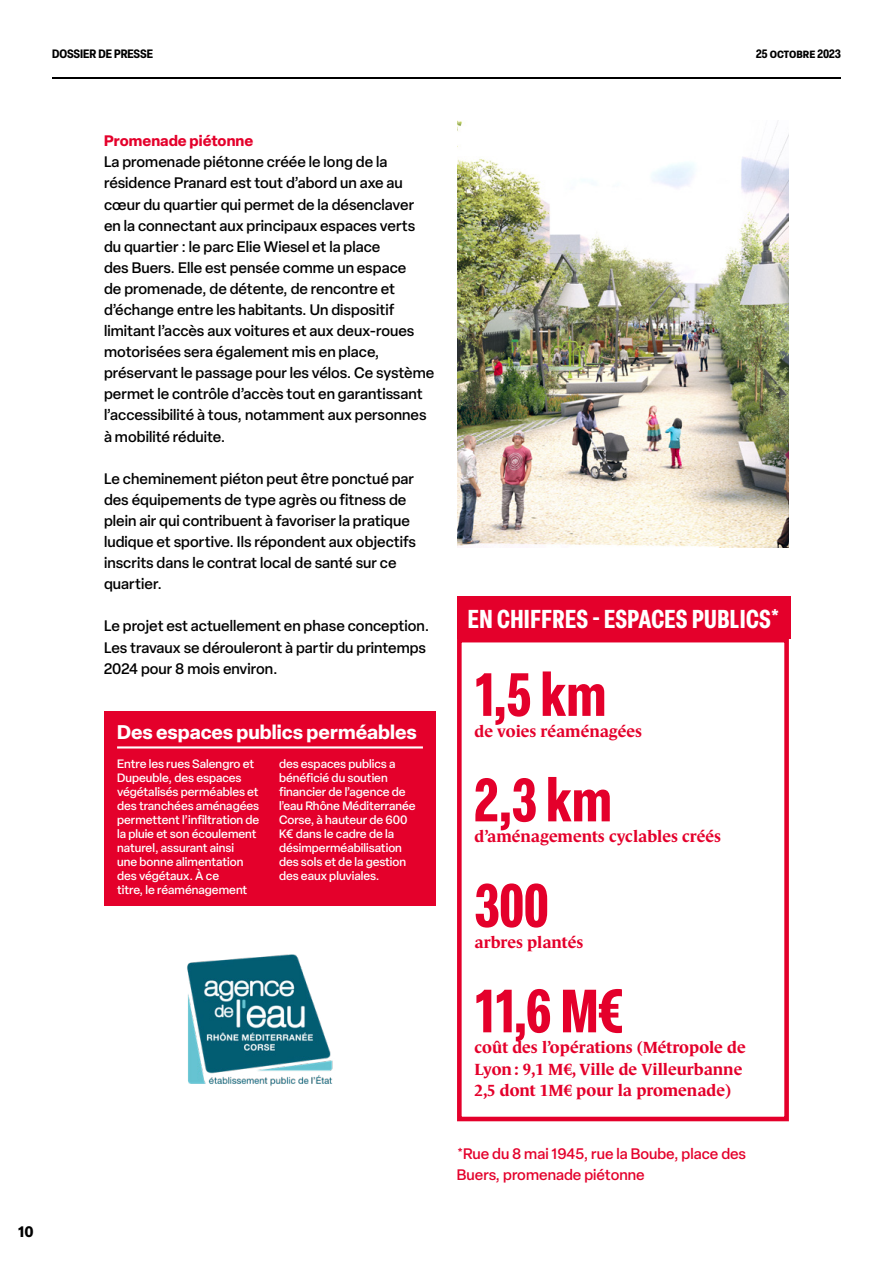
<style>
.page{position:relative;width:893px;height:1263px;background:#fff}
.page>*{position:absolute;margin:0;border:0;box-sizing:border-box;transform-origin:0 0}
.t1{font:700 condensed 60px "Elza";color:#e4002b}
.t2{font:700 condensed 25.5px "Elza";letter-spacing:.02em;color:#fff}
.t3{font:700 19.5px "Elza";color:#fff}
.t4{font:700 16.5px/21.1px "Le Monde Journal Std";color:#e4002b}
.t5{font:500 15px/21.1px "Elza";letter-spacing:.005em;color:#000}
.t6{font:500 15px/21.1px "Elza";letter-spacing:.005em;color:#e4002b}
.t7{font:700 15px "Elza";letter-spacing:.005em;color:#e4002b}
.t8{font:700 15px "Elza Text";color:#000}
.t9{font:500 12px/14.1px "Elza";color:#fff}
.t10{font:700 condensed 12px "Elza";color:#000}
</style>
<div class="page">
<hr style="left:52px;top:77px;width:789px;height:2px;background:#000">
<div style="left:457px;top:638px;width:332px;height:483px;border:5px solid #e4002b"></div>
<div style="left:457px;top:596px;width:333px;height:42px;background:#e4002b"></div>
<img style="left:457px;top:120px;width:332px;height:427px">
<div style="left:104px;top:711px;width:332px;height:195px;background:#e4002b"></div>
<hr style="left:117px;top:746px;width:306px;height:2px;background:#fff">
<img style="left:187px;top:954px;width:146px;height:132px">
<p class="t10" style="left:52px;top:45px;width:103px">DOSSIER DE PRESSE</p>
<p class="t10" style="left:756px;top:45px;width:86px">25 octobre 2023</p>
<p class="t8" style="left:18px;top:1220px;width:17px">10</p>
<p class="t7" style="left:104px;top:130px;width:151px">Promenade piétonne</p>
<p class="t5" style="left:104px;top:151px;width:332px">La promenade piétonne créée le long de la résidence Pranard est tout d’abord un axe au cœur du quartier qui permet de la désenclaver en la connectant aux principaux espaces verts du quartier : le parc Elie Wiesel et la place<br>des Buers. Elle est pensée comme un espace<br>de promenade, de détente, de rencontre et d’échange entre les habitants. Un dispositif limitant l’accès aux voitures et aux deux-roues motorisées sera également mis en place, préservant le passage pour les vélos. Ce système permet le contrôle d’accès tout en garantissant l’accessibilité à tous, notamment aux personnes à mobilité réduite.</p>
<p class="t5" style="left:104px;top:468px;width:313px">Le cheminement piéton peut être ponctué par des équipements de type agrès ou fitness de plein air qui contribuent à favoriser la pratique ludique et sportive. Ils répondent aux objectifs inscrits dans le contrat local de santé sur ce quartier.</p>
<p class="t5" style="left:104px;top:615px;width:327px">Le projet est actuellement en phase conception.<br>Les travaux se dérouleront à partir du printemps<br>2024 pour 8 mois environ.</p>
<h3 class="t3" style="left:117px;top:718px;width:301px">Des espaces publics perméables</h3>
<p class="t9" style="left:117px;top:756px;width:144px">Entre les rues Salengro et<br>Dupeuble, des espaces végétalisés perméables et des tranchées aménagées permettent l’infiltration de la pluie et son écoulement naturel, assurant ainsi<br>une bonne alimentation des végétaux. À ce<br>titre, le réaménagement</p>
<p class="t9" style="left:279px;top:756px;width:138px">des espaces publics a bénéficié du soutien financier de l’agence de l’eau Rhône Méditerranée<br>Corse, à hauteur de 600<br>K€ dans le cadre de la désimperméabilisation des sols et de la gestion des eaux pluviales.</p>
<h2 class="t2" style="left:468px;top:601px;width:314px">EN CHIFFRES - ESPACES PUBLICS*</h2>
<h1 class="t1" style="left:475px;top:653px;width:133px">1,5 km</h1>
<p class="t4" style="left:475px;top:721px;width:169px">de voies réaménagées</p>
<h1 class="t1" style="left:475px;top:759px;width:139px">2,3 km</h1>
<p class="t4" style="left:475px;top:826px;width:248px">d’aménagements cyclables créés</p>
<h1 class="t1" style="left:475px;top:864px;width:75px">300</h1>
<p class="t4" style="left:475px;top:931px;width:110px">arbres plantés</p>
<h1 class="t1" style="left:475px;top:970px;width:150px">11,6 M€</h1>
<p class="t4" style="left:475px;top:1037px;width:272px">coût des l’opérations (Métropole de<br>Lyon : 9,1 M€, Ville de Villeurbanne<br>2,5 dont 1M€ pour la promenade)</p>
<p class="t6" style="left:457px;top:1143px;width:291px">*Rue du 8 mai 1945, rue la Boube, place des<br>Buers, promenade piétonne</p>
</div>
